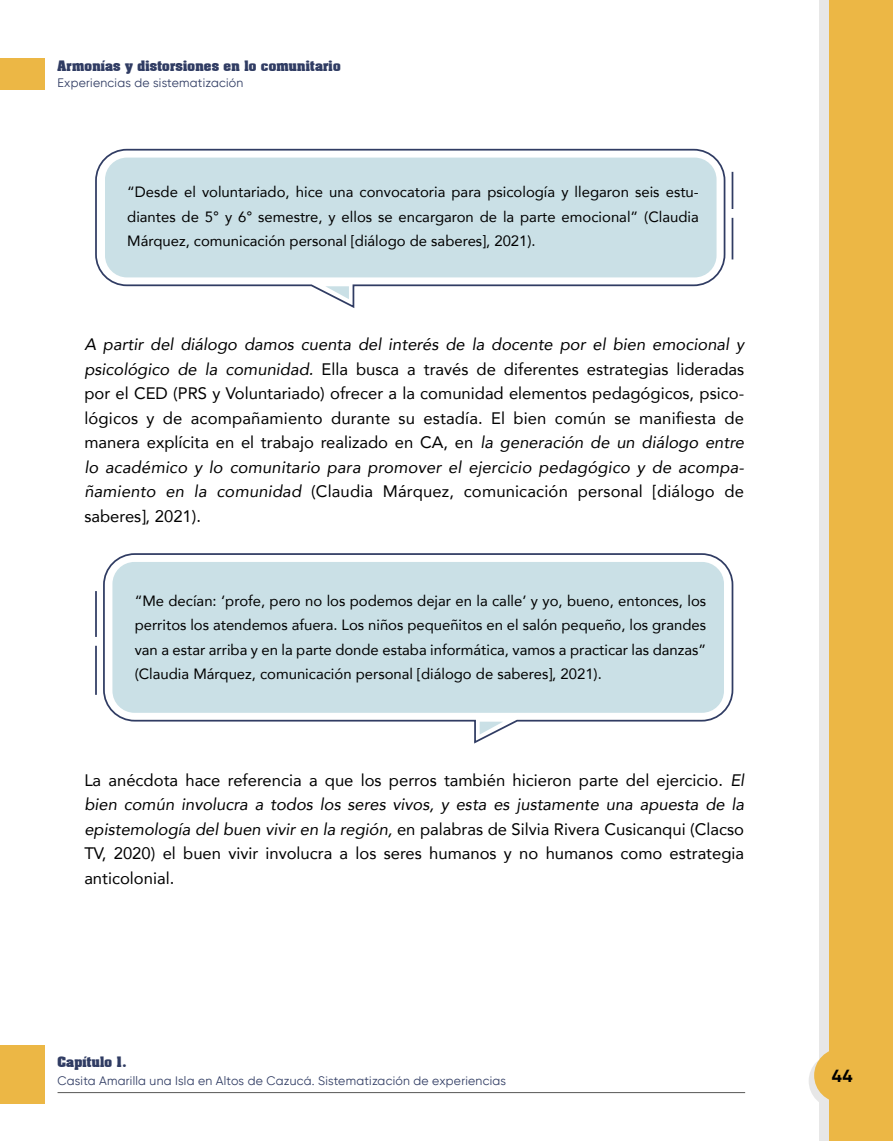
<style>
.page{position:relative;width:893px;height:1141px;background:#fff}
.page>*{position:absolute;margin:0;border:0;box-sizing:border-box;transform-origin:0 0}
.t1{font:700 17.5px "Gilroy";color:#000}
.t2{font:16.62px/24.5px "Avenir";color:#000;text-align:justify}
.t3{font:14.88px/24.5px "Avenir";color:#000;text-align:justify}
.t4{font:12.25px "Gilroy";letter-spacing:.02em;color:#303c63}
.t5{font:700 12.25px "Aardvark";letter-spacing:.02em;color:#303c63}
.s1{font-style:italic}
</style>
<div class="page">
<div style="left:809px;top:1054px;width:54px;height:54px;background:#e7e7e7;border-radius:50%"></div>
<div style="left:819px;top:0;width:44px;height:1141px;background:#e7e7e7"></div>
<div style="left:829px;top:0;width:64px;height:1141px;background:#ecb745"></div>
<div style="left:814px;top:1048px;width:54px;height:54px;background:#ecb745;border-radius:50%"></div>
<div style="left:0;top:59px;width:45px;height:31px;background:#ecb745"></div>
<div style="left:0;top:1045px;width:45px;height:59px;background:#ecb745"></div>
<hr style="left:58px;top:1092px;width:687px;height:1px;background:#575756">
<svg style="left:95px;top:148px;width:639px;height:160px"></svg>
<svg style="left:325px;top:286px;width:24px;height:13px"></svg>
<svg style="left:95px;top:553px;width:639px;height:191px"></svg>
<svg style="left:480px;top:722px;width:23px;height:13px"></svg>
<p class="t5" style="left:58px;top:55px;width:284px">Armonías y distorsiones en lo comunitario</p>
<p class="t4" style="left:58px;top:76px;width:187px">Experiencias de sistematización</p>
<p class="t3" style="left:127px;top:180px;width:573px">“Desde el voluntariado, hice una convocatoria para psicología y llegaron seis estu&shy;diantes de 5° y 6° semestre, y ellos se encargaron de la parte emocional” (Claudia Márquez, comunicación personal [diálogo de saberes], 2021).</p>
<p class="t2" style="left:84px;top:332px;width:661px"><span class="s1">A partir del diálogo damos cuenta del interés de la docente por el bien emocional y psicológico de la comunidad.</span> Ella busca a través de diferentes estrategias lideradas por el CED (PRS y Voluntariado) ofrecer a la comunidad elementos pedagógicos, psico&shy;lógicos y de acompañamiento durante su estadía. El bien común se manifiesta de manera explícita en el trabajo realizado en CA, en <span class="s1">la generación de un diálogo entre lo académico y lo comunitario para promover el ejercicio pedagógico y de acompa&shy;ñamiento en la comunidad</span> (Claudia Márquez, comunicación personal [diálogo de saberes], 2021).</p>
<p class="t3" style="left:135px;top:588px;width:573px">“Me decían: ‘profe, pero no los podemos dejar en la calle’ y yo, bueno, entonces, los perritos los atendemos afuera. Los niños pequeñitos en el salón pequeño, los grandes van a estar arriba y en la parte donde estaba informática, vamos a practicar las danzas” (Claudia Márquez, comunicación personal [diálogo de saberes], 2021).</p>
<p class="t2" style="left:84px;top:767px;width:661px">La anécdota hace referencia a que los perros también hicieron parte del ejercicio. <span class="s1">El bien común involucra a todos los seres vivos, y esta es justamente una apuesta de la epistemología del buen vivir en la región,</span> en palabras de Silvia Rivera Cusicanqui (Clacso TV, 2020) el buen vivir involucra a los seres humanos y no humanos como estrategia anticolonial.</p>
<p class="t5" style="left:58px;top:1052px;width:71px">Capítulo 1.</p>
<p class="t4" style="left:58px;top:1073px;width:450px">Casita Amarilla una Isla en Altos de Cazucá. Sistematización de experiencias</p>
<p class="t1" style="left:832px;top:1065px;width:22px">44</p>
</div>
